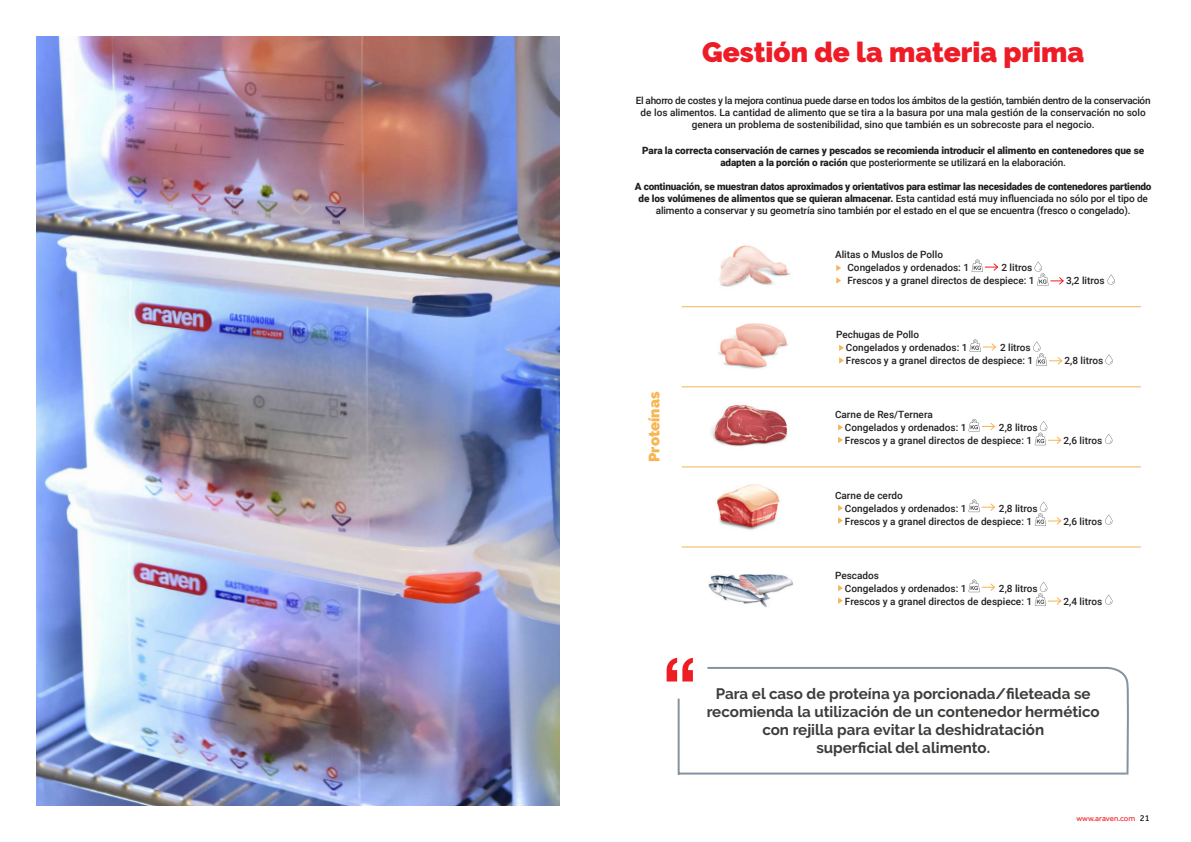
<style>
.page{position:relative;width:1191px;height:842px;background:#fff}
.page>*{position:absolute;margin:0;border:0;box-sizing:border-box;transform-origin:0 0}
.t1{font:700 74px "Helvetica Neue";color:#ee1d23}
.t2{font:900 28px "Raleway";color:#ee1c26}
.t3{font:700 15.1px/18.2px "Raleway";color:#3d3d3b;text-align:center}
.t4{font:900 15px "Raleway";color:#f7b650}
.t5{font:500 10px/13px "Roboto";color:#231f20}
.t6{font:900 10px/12px "Roboto";letter-spacing:-.02em;color:#231f20;text-align:center}
.t7{font:8px "Effra";color:#ee1d23}
.s1{font-weight:500}
.s2{font-size:9px;color:#000}
</style>
<div class="page">
<img style="left:36px;top:36px;width:523px;height:770px">
<hr style="left:681px;top:307px;width:460px;height:1px;background:#f8b357">
<hr style="left:681px;top:387px;width:460px;height:1px;background:#f8b357">
<hr style="left:681px;top:467px;width:460px;height:1px;background:#f8b357">
<hr style="left:681px;top:547px;width:460px;height:1px;background:#f8b357">
<svg style="left:971px;top:259px;width:27px;height:13px"></svg>
<svg style="left:1034px;top:262px;width:29px;height:24px"></svg>
<svg style="left:1107px;top:274px;width:7px;height:11px"></svg>
<svg style="left:836px;top:265px;width:5px;height:6px"></svg>
<svg style="left:836px;top:277px;width:5px;height:7px"></svg>
<img style="left:719px;top:245px;width:72px;height:42px">
<img style="left:718px;top:323px;width:70px;height:46px">
<svg style="left:969px;top:339px;width:27px;height:13px"></svg>
<svg style="left:1033px;top:341px;width:29px;height:25px"></svg>
<svg style="left:1105px;top:354px;width:7px;height:10px"></svg>
<svg style="left:839px;top:345px;width:5px;height:6px"></svg>
<svg style="left:839px;top:357px;width:5px;height:7px"></svg>
<img style="left:711px;top:404px;width:77px;height:43px">
<svg style="left:968px;top:419px;width:27px;height:12px"></svg>
<svg style="left:1034px;top:421px;width:27px;height:24px"></svg>
<svg style="left:1105px;top:434px;width:7px;height:10px"></svg>
<svg style="left:838px;top:424px;width:5px;height:6px"></svg>
<svg style="left:838px;top:437px;width:5px;height:6px"></svg>
<img style="left:716px;top:484px;width:64px;height:46px">
<svg style="left:968px;top:500px;width:27px;height:12px"></svg>
<svg style="left:1034px;top:502px;width:27px;height:24px"></svg>
<svg style="left:1105px;top:515px;width:7px;height:10px"></svg>
<svg style="left:838px;top:505px;width:5px;height:6px"></svg>
<svg style="left:838px;top:517px;width:5px;height:7px"></svg>
<img style="left:708px;top:574px;width:85px;height:33px">
<svg style="left:968px;top:580px;width:27px;height:12px"></svg>
<svg style="left:1034px;top:582px;width:27px;height:24px"></svg>
<svg style="left:1105px;top:595px;width:7px;height:10px"></svg>
<svg style="left:838px;top:585px;width:5px;height:6px"></svg>
<svg style="left:838px;top:597px;width:5px;height:7px"></svg>
<hr style="left:678px;top:772px;width:448px;height:2px;background:#8493a0">
<hr style="left:677px;top:699px;width:2px;height:75px;background:#8493a0">
<svg style="left:705px;top:667px;width:424px;height:108px"></svg>
<h2 class="t2" style="left:702px;top:36px;width:384px">Gestión de la materia prima</h2>
<p class="t5" style="left:636px;top:94px;width:516px;line-height:12px;text-align:center">El ahorro de costes y la mejora continua puede darse en todos los ámbitos de la gestión, también dentro de la conservación de los alimentos. La cantidad de alimento que se tira a la basura por una mala gestión de la conservación no solo genera un problema de sostenibilidad, sino que también es un sobrecoste para el negocio.</p>
<p class="t6" style="left:642px;top:144px;width:503px">Para la correcta conservación de carnes y pescados se recomienda introducir el alimento en contenedores que se adapten a la porción o ración <span class="s1">que posteriormente se utilizará en la elaboración.</span></p>
<p class="t6" style="left:635px;top:180px;width:518px">A continuación, se muestran datos aproximados y orientativos para estimar las necesidades de contenedores partiendo de los volúmenes de alimentos que se quieran almacenar. <span class="s1">Esta cantidad está muy influenciada no sólo por el tipo de alimento a conservar y su geometría sino también por el estado en el que se encuentra (fresco o congelado).</span></p>
<h3 class="t4" style="left:645px;top:462px;width:72px;rotate:-90deg">Proteínas</h3>
<p class="t5" style="left:847px;top:248px;width:123px;text-indent:-12px">Alitas o Muslos de Pollo<br>Congelados y ordenados: 1</p>
<p class="t5" style="left:847px;top:261px;width:189px;text-align:right">2 litros<br>Frescos y a granel directos de despiece: 1</p>
<p class="t5" style="left:846px;top:328px;width:123px;text-indent:-10px">Pechugas de Pollo<br>Congelados y ordenados: 1</p>
<p class="t5" style="left:846px;top:341px;width:189px;text-align:right">2 litros<br>Frescos y a granel directos de despiece: 1</p>
<p class="t5" style="left:845px;top:407px;width:123px;text-indent:-10px">Carne de Res/Ternera<br>Congelados y ordenados: 1</p>
<p class="t5" style="left:845px;top:420px;width:194px;text-indent:154px">2,8 litros<br>Frescos y a granel directos de despiece: 1</p>
<p class="t5" style="left:845px;top:488px;width:123px;text-indent:-10px">Carne de cerdo<br>Congelados y ordenados: 1</p>
<p class="t5" style="left:845px;top:501px;width:194px;text-indent:154px">2,8 litros<br>Frescos y a granel directos de despiece: 1</p>
<p class="t5" style="left:845px;top:568px;width:123px;text-indent:-10px">Pescados<br>Congelados y ordenados: 1</p>
<p class="t5" style="left:845px;top:581px;width:194px;text-indent:154px">2,8 litros<br>Frescos y a granel directos de despiece: 1</p>
<p class="t5" style="left:1066px;top:274px;width:40px">3,2 litros</p>
<p class="t5" style="left:1064px;top:354px;width:40px">2,8 litros</p>
<p class="t5" style="left:1063px;top:433px;width:40px">2,6 litros</p>
<p class="t5" style="left:1063px;top:514px;width:40px">2,6 litros</p>
<p class="t5" style="left:1063px;top:594px;width:40px">2,4 litros</p>
<h1 class="t1" style="left:662px;top:626px;width:36px">“</h1>
<h3 class="t3" style="left:707px;top:684px;width:394px">Para el caso de proteína ya porcionada/fileteada se recomienda la utilización de un contenedor hermético con rejilla para evitar la deshidratación<br>superficial del alimento.</h3>
<p class="t7" style="left:1076px;top:814px;width:75px">www.araven.com <span class="s2">21</span></p>
</div>
